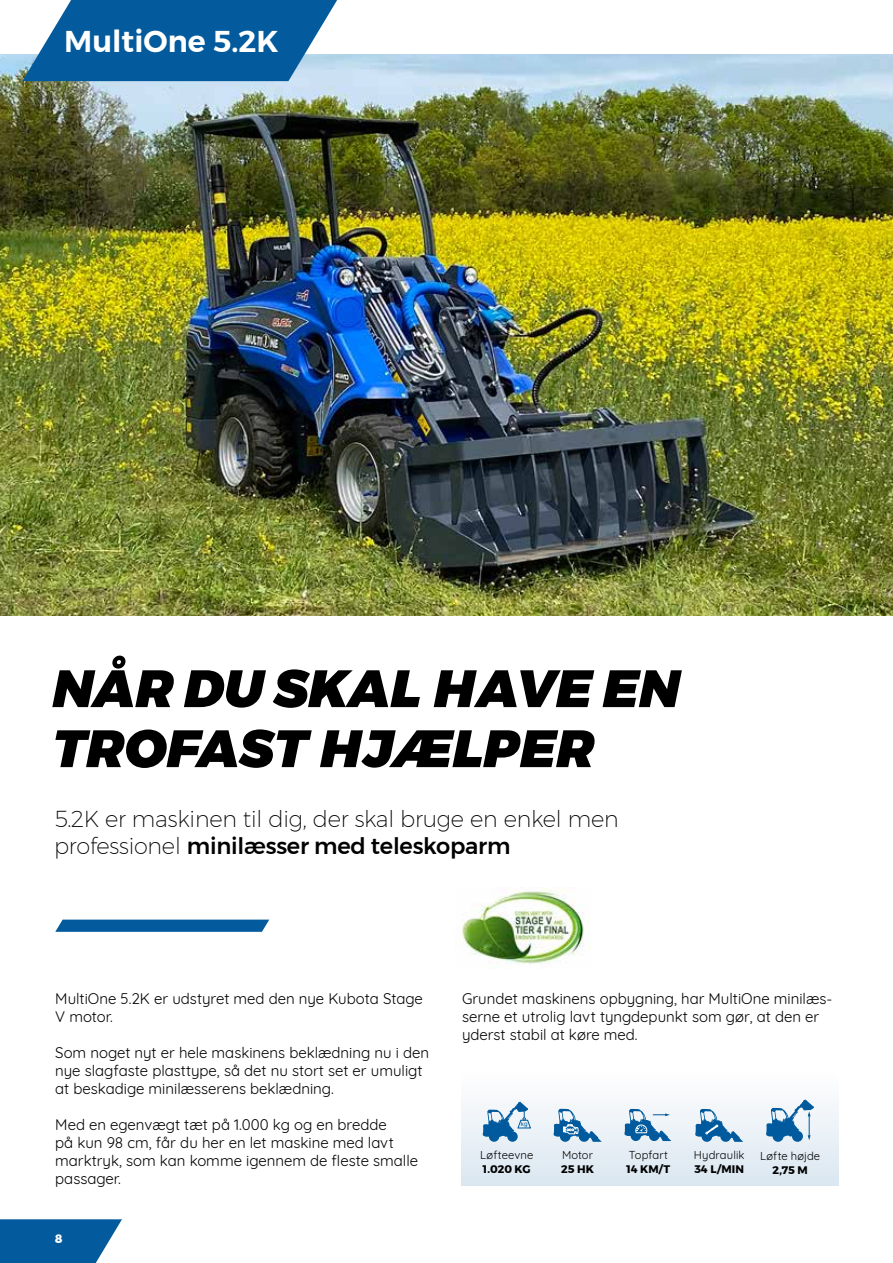
<style>
.page{position:relative;width:893px;height:1263px;background:#fff}
.page>*{position:absolute;margin:0;border:0;box-sizing:border-box;transform-origin:0 0}
.t1{font:italic 900 52.5px/60px "Montserrat";color:#000}
.t2{font:600 30px "Montserrat";color:#fff}
.t3{font:200 22.5px/27px "Montserrat";letter-spacing:-.01em;color:#000}
.t4{font:15px/18px "Quicksand";color:#000}
.t5{font:800 12px "Montserrat";color:#fff}
.t6{font:11.25px "Quicksand";letter-spacing:.01em;color:#000}
.t7{font:700 10.95px "Montserrat";letter-spacing:.005em;color:#000}
.t8{font:6.3px "Arial";color:#005a9d}
.s1{font-weight:500}
</style>
<div class="page">
<svg style="left:0;top:1219px;width:122px;height:44px;background:#1f6da9"></svg>
<img style="left:0;top:54px;width:893px;height:561px">
<svg style="left:55px;top:919px;width:214px;height:13px;background:#1969a6"></svg>
<svg style="left:22px;top:0;width:315px;height:81px;background:#2672ab"></svg>
<div style="left:461px;top:1069px;width:378px;height:117px;background:linear-gradient(to bottom,#fff,#dae7f0)"></div>
<svg style="left:483px;top:1102px;width:48px;height:40px"></svg>
<svg style="left:554px;top:1109px;width:48px;height:33px"></svg>
<svg style="left:624px;top:1109px;width:47px;height:32px"></svg>
<svg style="left:695px;top:1109px;width:48px;height:33px"></svg>
<svg style="left:766px;top:1099px;width:48px;height:43px"></svg>
<hr style="left:892px;top:615px;width:1px;height:571px;background:#035b9e">
<img style="left:461px;top:888px;width:130px;height:76px">
<h2 class="t2" style="left:64px;top:18px;width:216px">MultiOne 5.2K</h2>
<h1 class="t1" style="left:53px;top:659px;width:629px">NÅR DU SKAL HAVE EN<br>TROFAST HJÆLPER</h1>
<h3 class="t3" style="left:54px;top:805px;width:566px">5.2K er maskinen til dig, der skal bruge en enkel men professionel <span class="s1">minilæsser med teleskoparm</span></h3>
<p class="t4" style="left:55px;top:988px;width:369px">MultiOne 5.2K er udstyret med den nye Kubota Stage<br>V motor.</p>
<p class="t4" style="left:55px;top:1042px;width:375px">Som noget nyt er hele maskinens beklædning nu i den nye slagfaste plasttype, så det nu stort set er umuligt at beskadige minilæsserens beklædning.</p>
<p class="t4" style="left:55px;top:1114px;width:364px">Med en egenvægt tæt på 1.000 kg og en bredde<br>på kun 98 cm, får du her en let maskine med lavt marktryk, som kan komme igennem de fleste smalle passager.</p>
<p class="t5" style="left:55px;top:1229px;width:9px">8</p>
<p class="t4" style="left:462px;top:988px;width:372px">Grundet maskinens opbygning, har MultiOne minilæs&shy;serne et utrolig lavt tyngdepunkt som gør, at den er yderst stabil at køre med.</p>
<p class="t8" style="left:521px;top:1119px;width:8px">kg</p>
<p class="t6" style="left:480px;top:1146px;width:55px">Løfteevne</p>
<p class="t7" style="left:483px;top:1160px;width:49px">1.020 KG</p>
<p class="t6" style="left:562px;top:1146px;width:33px">Motor</p>
<p class="t7" style="left:561px;top:1160px;width:34px">25 HK</p>
<p class="t6" style="left:629px;top:1146px;width:41px">Topfart</p>
<p class="t7" style="left:627px;top:1160px;width:45px">14 KM/T</p>
<p class="t6" style="left:694px;top:1146px;width:52px">Hydraulik</p>
<p class="t7" style="left:694px;top:1160px;width:51px">34 L/MIN</p>
<p class="t6" style="left:760px;top:1147px;width:62px">Løfte højde</p>
<p class="t7" style="left:772px;top:1161px;width:37px">2,75 M</p>
</div>
